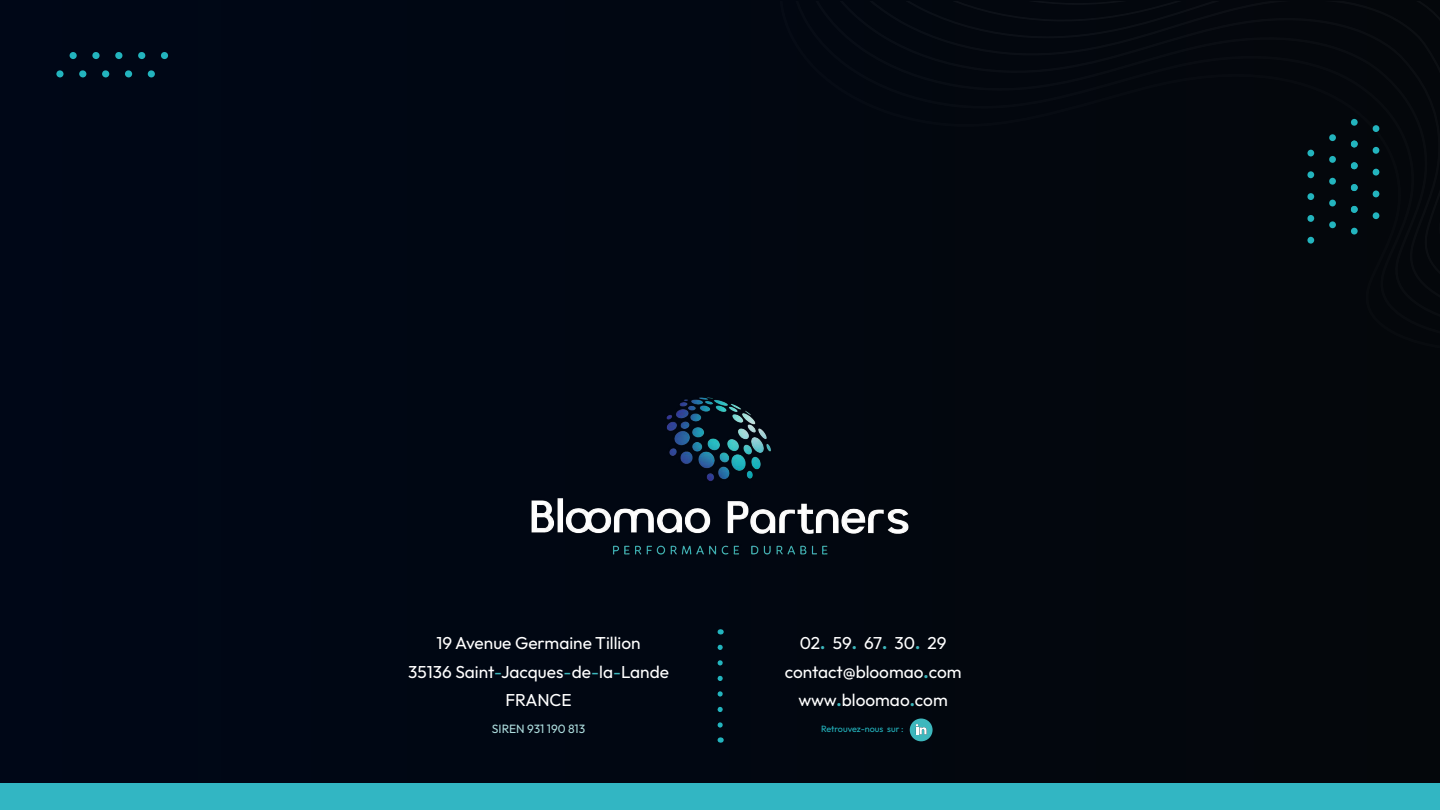
<style>
.page{position:relative;width:1440px;height:810px;background:#010712}
.page>*{position:absolute;margin:0;border:0;box-sizing:border-box;transform-origin:0 0}
.t1{font:17.25px/28.5px "Outfit";color:#fff;text-align:center}
.t2{font:12px "Outfit";color:#addcdd}
.t3{font:9px "Outfit";color:#23b4be}
.s1{color:#3db7bd}
.s2{font-weight:700;color:#3db7bd}
</style>
<div class="page">
<svg style="left:910px;top:719px;width:23px;height:22px"></svg>
<svg style="left:718px;top:647px;width:5px;height:96px"></svg>
<svg style="left:909px;top:2px;width:531px;height:295px"></svg>
<div style="left:70px;top:52px;width:7px;height:7px;background:#23b4be;border-radius:4px"></div>
<svg style="left:92px;top:52px;width:53px;height:7px"></svg>
<div style="left:161px;top:52px;width:7px;height:7px;background:#23b4be;border-radius:4px"></div>
<div style="left:56px;top:70px;width:8px;height:7px;background:#23b4be;border-radius:50%"></div>
<svg style="left:79px;top:70px;width:53px;height:7px"></svg>
<div style="left:148px;top:70px;width:7px;height:7px;background:#23b4be;border-radius:4px"></div>
<div style="left:1351px;top:228px;width:7px;height:7px;background:#23b4be;border-radius:3px"></div>
<div style="left:1373px;top:212px;width:6px;height:7px;background:#23b4be;border-radius:3px"></div>
<svg style="left:1373px;top:147px;width:6px;height:50px"></svg>
<div style="left:1373px;top:125px;width:6px;height:7px;background:#23b4be;border-radius:50%"></div>
<svg style="left:1351px;top:141px;width:7px;height:72px"></svg>
<div style="left:1351px;top:119px;width:7px;height:7px;background:#23b4be;border-radius:50%"></div>
<div style="left:1307px;top:237px;width:7px;height:7px;background:#23b4be;border-radius:3px"></div>
<svg style="left:1307px;top:171px;width:7px;height:51px"></svg>
<div style="left:1307px;top:150px;width:7px;height:6px;background:#23b4be;border-radius:3px"></div>
<div style="left:1329px;top:221px;width:7px;height:7px;background:#23b4be;border-radius:3px"></div>
<svg style="left:1329px;top:156px;width:7px;height:50px"></svg>
<div style="left:1329px;top:134px;width:7px;height:7px;background:#23b4be;border-radius:50%"></div>
<img style="left:531px;top:397px;width:378px;height:158px">
<div style="left:0;top:783px;width:1440px;height:27px;background:#32b6c3"></div>
<p class="t1" style="left:408px;top:629px;width:262px">19 Avenue Germaine Tillion<br>35136 Saint<span class="s1">-</span>Jacques<span class="s1">-</span>de<span class="s1">-</span>la<span class="s1">-</span>Lande<br>FRANCE</p>
<p class="t1" style="left:785px;top:629px;width:178px">02<span class="s2">.</span> 59<span class="s2">.</span> 67<span class="s2">.</span> 30<span class="s2">.</span> 29 contact@bloomao<span class="s2">.</span>com www<span class="s2">.</span>bloomao<span class="s2">.</span>com</p>
<p class="t3" style="left:821px;top:723px;width:84px">Retrouvez-nous sur :</p>
<p class="t2" style="left:492px;top:721px;width:95px">SIREN 931 190 813</p>
</div>
